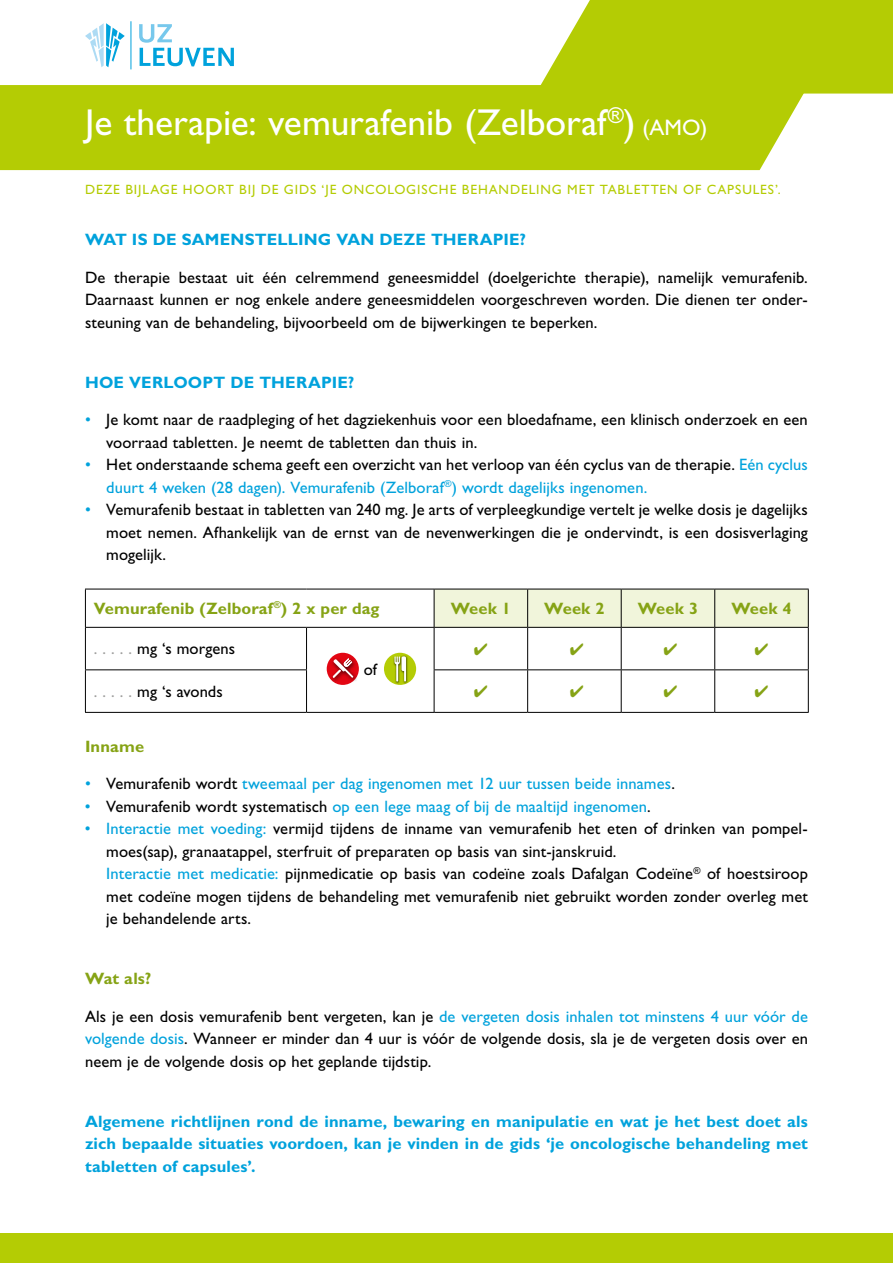
<style>
.page{position:relative;width:893px;height:1263px;background:#fff}
.page>*{position:absolute;margin:0;border:0;box-sizing:border-box;transform-origin:0 0}
.t1{font:37.5px "Gill Sans Std";letter-spacing:-.005em;color:#fff}
.t2{font:16.5px/22.5px "Gill Sans Std";letter-spacing:.005em;color:#000;text-align:justify}
.t3{font:700 16.5px/22.5px "Gill Sans Std";letter-spacing:.01em;color:#00a2dc;text-align:justify}
.t4{font:16.5px "Gill Sans Std";letter-spacing:.005em;color:#00a2dc}
.t5{font:700 16.5px "Gill Sans Std";letter-spacing:.01em;color:#86a315}
.t6{font:13.5px "Gill Sans Std";letter-spacing:.065em;color:#b4cc04}
.s1{font-size:22.5px}
.s2{color:#00a2dc}
.s3{color:#9d9d9c}
.s4{color:#000}
</style>
<div class="page">
<div style="left:0;top:85px;width:804px;height:85px;background:#b4cc04"></div>
<svg style="left:536px;top:0;width:357px;height:94px;background:#b9cf16"></svg>
<div style="left:0;top:1233px;width:893px;height:30px;background:#b4cc04"></div>
<hr style="left:130px;top:21px;width:1px;height:48px;background:#00a2dc">
<svg style="left:139px;top:24px;width:95px;height:42px"></svg>
<svg style="left:85px;top:23px;width:40px;height:44px"></svg>
<div style="left:435px;top:590px;width:373px;height:37px;background:#f1f5db"></div>
<hr style="left:85px;top:589px;width:222px;height:1px;background:#000">
<hr style="left:85px;top:589px;width:1px;height:38px;background:#000">
<hr style="left:307px;top:589px;width:127px;height:1px;background:#000">
<hr style="left:434px;top:589px;width:94px;height:1px;background:#000">
<hr style="left:434px;top:589px;width:1px;height:38px;background:#000">
<hr style="left:528px;top:589px;width:93px;height:1px;background:#000">
<hr style="left:527px;top:589px;width:1px;height:38px;background:#000">
<hr style="left:621px;top:589px;width:94px;height:1px;background:#000">
<hr style="left:621px;top:589px;width:1px;height:38px;background:#000">
<hr style="left:715px;top:589px;width:94px;height:1px;background:#000">
<hr style="left:714px;top:589px;width:1px;height:38px;background:#000">
<hr style="left:808px;top:589px;width:1px;height:38px;background:#000">
<hr style="left:85px;top:627px;width:222px;height:1px;background:#000">
<hr style="left:85px;top:628px;width:1px;height:41px;background:#000">
<hr style="left:307px;top:627px;width:127px;height:1px;background:#000">
<hr style="left:306px;top:628px;width:1px;height:41px;background:#000">
<hr style="left:434px;top:627px;width:94px;height:1px;background:#000">
<hr style="left:434px;top:628px;width:1px;height:41px;background:#000">
<hr style="left:528px;top:627px;width:93px;height:1px;background:#000">
<hr style="left:527px;top:628px;width:1px;height:41px;background:#000">
<hr style="left:621px;top:627px;width:94px;height:1px;background:#000">
<hr style="left:621px;top:628px;width:1px;height:41px;background:#000">
<hr style="left:715px;top:627px;width:94px;height:1px;background:#000">
<hr style="left:714px;top:628px;width:1px;height:41px;background:#000">
<hr style="left:808px;top:628px;width:1px;height:41px;background:#000">
<hr style="left:85px;top:669px;width:222px;height:1px;background:#000">
<hr style="left:85px;top:670px;width:1px;height:42px;background:#000">
<hr style="left:306px;top:670px;width:1px;height:42px;background:#000">
<hr style="left:434px;top:669px;width:94px;height:1px;background:#000">
<hr style="left:434px;top:670px;width:1px;height:42px;background:#000">
<hr style="left:528px;top:669px;width:93px;height:1px;background:#000">
<hr style="left:527px;top:670px;width:1px;height:42px;background:#000">
<hr style="left:621px;top:669px;width:94px;height:1px;background:#000">
<hr style="left:621px;top:670px;width:1px;height:42px;background:#000">
<hr style="left:715px;top:669px;width:94px;height:1px;background:#000">
<hr style="left:714px;top:670px;width:1px;height:42px;background:#000">
<hr style="left:808px;top:670px;width:1px;height:42px;background:#000">
<hr style="left:85px;top:712px;width:222px;height:1px;background:#000">
<hr style="left:307px;top:712px;width:127px;height:1px;background:#000">
<hr style="left:434px;top:712px;width:94px;height:1px;background:#000">
<hr style="left:528px;top:712px;width:93px;height:1px;background:#000">
<hr style="left:621px;top:712px;width:94px;height:1px;background:#000">
<hr style="left:715px;top:712px;width:94px;height:1px;background:#000">
<div style="left:327px;top:653px;width:32px;height:32px;background:#e30613;border-radius:50%"></div>
<div style="left:330px;top:656px;width:28px;height:27px;background:#000;opacity:.75"></div>
<svg style="left:333px;top:658px;width:20px;height:20px"></svg>
<div style="left:384px;top:653px;width:32px;height:32px;background:#b4cc04;border-radius:50%"></div>
<div style="left:393px;top:656px;width:10px;height:28px;background:#000;opacity:.75"></div>
<div style="left:400px;top:656px;width:8px;height:28px;background:#000;opacity:.75"></div>
<svg style="left:394px;top:656px;width:12px;height:25px"></svg>
<h1 class="t1" style="left:85px;top:101px;width:624px">Je therapie: vemurafenib (Zelboraf<sup>®</sup>) <span class="s1">(AMO)</span></h1>
<p class="t6" style="left:85px;top:182px;width:697px">DEZE BIJLAGE HOORT BIJ DE GIDS ‘JE ONCOLOGISCHE BEHANDELING MET TABLETTEN OF CAPSULES’.</p>
<p class="t3" style="left:85px;top:228px;width:443px">WAT IS DE SAMENSTELLING VAN DEZE THERAPIE?</p>
<p class="t2" style="left:85px;top:266px;width:724px">De therapie bestaat uit één celremmend geneesmiddel (doelgerichte therapie), namelijk vemurafenib.<br>Daarnaast kunnen er nog enkele andere geneesmiddelen voorgeschreven worden. Die dienen ter onder&shy;steuning van de behandeling, bijvoorbeeld om de bijwerkingen te beperken.</p>
<p class="t3" style="left:85px;top:371px;width:271px">HOE VERLOOPT DE THERAPIE?</p>
<p class="t2" style="left:106px;top:408px;width:703px;text-indent:-21px"><span class="s2">•</span> Je komt naar de raadpleging of het dagziekenhuis voor een bloedafname, een klinisch onderzoek en een voorraad tabletten. Je neemt de tabletten dan thuis in.</p>
<p class="t2" style="left:106px;top:453px;width:703px;text-indent:-21px"><span class="s2">•</span> Het onderstaande schema geeft een overzicht van het verloop van één cyclus van de therapie. <span class="s2">Eén cyclus duurt 4 weken (28 dagen). Vemurafenib (Zelboraf</span><sup>®</sup><span class="s2">) wordt dagelijks ingenomen.</span></p>
<p class="t2" style="left:106px;top:498px;width:703px;text-indent:-21px"><span class="s2">•</span> Vemurafenib bestaat in tabletten van 240 mg. Je arts of verpleegkundige vertelt je welke dosis je dagelijks moet nemen. Afhankelijk van de ernst van de nevenwerkingen die je ondervindt, is een dosisverlaging mogelijk.</p>
<p class="t5" style="left:94px;top:598px;width:287px">Vemurafenib (Zelboraf<sup>®</sup>) 2 x per dag</p>
<p class="t5" style="left:451px;top:598px;width:62px">Week 1</p>
<p class="t5" style="left:544px;top:598px;width:62px">Week 2</p>
<p class="t5" style="left:638px;top:598px;width:62px">Week 3</p>
<p class="t5" style="left:731px;top:598px;width:62px">Week 4</p>
<p class="t2" style="left:94px;top:637px;width:143px"><span class="s3">. . . . .</span> mg ‘s morgens</p>
<p class="t2" style="left:364px;top:659px;width:15px">of</p>
<p class="t2" style="left:94px;top:680px;width:130px"><span class="s3">. . . . .</span> mg ‘s avonds</p>
<p class="t5" style="left:85px;top:736px;width:61px">Inname</p>
<p class="t4" style="left:85px;top:774px;width:591px">• <span class="s4">Vemurafenib wordt</span> tweemaal per dag ingenomen met 12 uur tussen beide innames<span class="s4">.</span></p>
<p class="t4" style="left:85px;top:797px;width:567px">• <span class="s4">Vemurafenib wordt systematisch</span> op een lege maag of bij de maaltijd ingenomen<span class="s4">.</span></p>
<p class="t2" style="left:106px;top:817px;width:703px;text-align:left;text-indent:-21px"><span class="s2">• Interactie met voeding:</span> vermijd tijdens de inname van vemurafenib het eten of drinken van pompel&shy;moes(sap), granaatappel, sterfruit of preparaten op basis van sint-janskruid.<br><span class="s2">Interactie met medicatie:</span> pijnmedicatie op basis van codeïne zoals Dafalgan Codeïne<sup>®</sup> of hoestsiroop met codeïne mogen tijdens de behandeling met vemurafenib niet gebruikt worden zonder overleg met je behandelende arts.</p>
<p class="t5" style="left:85px;top:969px;width:68px">Wat als?</p>
<p class="t2" style="left:85px;top:1005px;width:724px">Als je een dosis vemurafenib bent vergeten, kan je <span class="s2">de vergeten dosis inhalen tot minstens 4 uur vóór de volgende dosis</span>. Wanneer er minder dan 4 uur is vóór de volgende dosis, sla je de vergeten dosis over en neem je de volgende dosis op het geplande tijdstip.</p>
<p class="t3" style="left:85px;top:1110px;width:724px">Algemene richtlijnen rond de inname, bewaring en manipulatie en wat je het best doet als zich bepaalde situaties voordoen, kan je vinden in de gids ‘je oncologische behandeling met tabletten of capsules’.</p>
</div>
